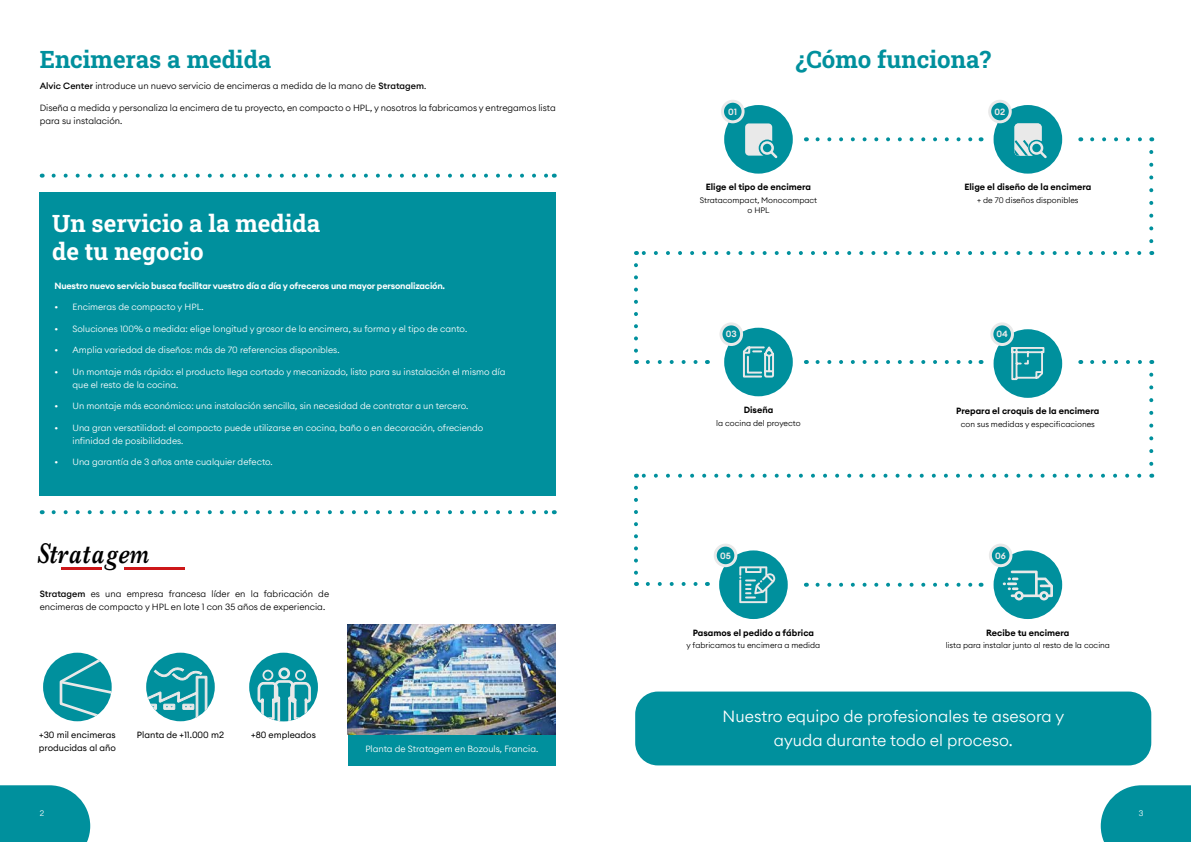
<style>
.page{position:relative;width:1191px;height:842px;background:#fff}
.page>*{position:absolute;margin:0;border:0;box-sizing:border-box;transform-origin:0 0}
.t1{font:italic 600 29.7px "Baskerville";letter-spacing:.03em;color:#000;scale:.81 1}
.t2{font:24px "Roboto Slab";color:#00909d}
.t3{font:24px/28px "Roboto Slab";color:#fff}
.t4{font:300 16.2px/24px "Euclid Circular A";color:#fff;text-align:center}
.t5{font:300 9px/13px "Euclid Circular A";color:#fff}
.t6{font:300 9px/13px "Euclid Circular A";color:#000}
.t7{font:600 9px "Euclid Circular A";color:#000}
.t8{font:600 9px "Euclid Circular A";letter-spacing:-.02em;color:#fff}
.t9{font:9px "Euclid Circular A";color:#000}
.t10{font:600 9px "Euclid Circular A";color:#e9e9e9}
.t11{font:300 8px/10px "Euclid Circular A";color:#000;text-align:center}
.t12{font:300 8px "Euclid Circular A";color:#fff}
.s1{font-weight:500}
</style>
<div class="page">
<div style="left:348px;top:636px;width:208px;height:129px;background:#00909d"></div>
<svg style="left:1100px;top:785px;width:91px;height:57px;background:#1599a5"></svg>
<svg style="left:817px;top:137px;width:156px;height:4px"></svg>
<svg style="left:1092px;top:137px;width:50px;height:4px"></svg>
<svg style="left:648px;top:360px;width:50px;height:4px"></svg>
<svg style="left:1149px;top:152px;width:4px;height:103px"></svg>
<svg style="left:636px;top:251px;width:503px;height:4px"></svg>
<svg style="left:634px;top:265px;width:4px;height:99px"></svg>
<svg style="left:1092px;top:360px;width:50px;height:4px"></svg>
<svg style="left:648px;top:582px;width:50px;height:4px"></svg>
<svg style="left:1149px;top:375px;width:4px;height:103px"></svg>
<svg style="left:636px;top:474px;width:503px;height:4px"></svg>
<svg style="left:634px;top:488px;width:4px;height:98px"></svg>
<div style="left:993px;top:329px;width:69px;height:69px;background:#00909d;border-radius:50%"></div>
<svg style="left:1011px;top:347px;width:34px;height:34px"></svg>
<svg style="left:992px;top:324px;width:20px;height:20px"></svg>
<div style="left:990px;top:322px;width:24px;height:24px;border:3px solid #e9e9e9;border-radius:50%"></div>
<div style="left:724px;top:328px;width:69px;height:68px;background:#00909d;border-radius:50%"></div>
<svg style="left:742px;top:346px;width:33px;height:32px"></svg>
<svg style="left:721px;top:324px;width:20px;height:20px"></svg>
<div style="left:719px;top:322px;width:24px;height:24px;border:3px solid #e9e9e9;border-radius:50%"></div>
<svg style="left:817px;top:360px;width:156px;height:4px"></svg>
<div style="left:719px;top:550px;width:68px;height:69px;background:#00909d;border-radius:50%"></div>
<svg style="left:739px;top:566px;width:36px;height:37px"></svg>
<div style="left:715px;top:545px;width:21px;height:21px;background:#00909d;border-radius:50%"></div>
<div style="left:713px;top:544px;width:24px;height:23px;border:3px solid #e9e9e9;border-radius:50%"></div>
<div style="left:993px;top:550px;width:69px;height:69px;background:#00909d;border-radius:50%"></div>
<svg style="left:1002px;top:570px;width:51px;height:30px"></svg>
<div style="left:990px;top:545px;width:21px;height:21px;background:#00909d;border-radius:50%"></div>
<div style="left:989px;top:544px;width:23px;height:23px;border:3px solid #e9e9e9;border-radius:50%"></div>
<svg style="left:817px;top:583px;width:156px;height:4px"></svg>
<div style="left:724px;top:105px;width:69px;height:69px;background:#00909d;border-radius:50%"></div>
<svg style="left:745px;top:123px;width:32px;height:35px"></svg>
<div style="left:722px;top:101px;width:21px;height:21px;background:#00909d;border-radius:50%"></div>
<div style="left:721px;top:100px;width:23px;height:23px;border:3px solid #e9e9e9;border-radius:50%"></div>
<div style="left:993px;top:105px;width:69px;height:69px;background:#00909d;border-radius:50%"></div>
<svg style="left:1014px;top:123px;width:32px;height:35px"></svg>
<div style="left:989px;top:101px;width:21px;height:21px;background:#00909d;border-radius:50%"></div>
<div style="left:988px;top:100px;width:23px;height:23px;border:3px solid #e9e9e9;border-radius:50%"></div>
<div style="left:635px;top:691px;width:516px;height:74px;background:#00909d;border-radius:23px"></div>
<svg style="left:0;top:785px;width:90px;height:57px;background:#1398a4"></svg>
<div style="left:249px;top:653px;width:69px;height:68px;background:#00909d;border-radius:50%"></div>
<svg style="left:256px;top:666px;width:56px;height:55px"></svg>
<div style="left:43px;top:653px;width:69px;height:68px;background:#00909d;border-radius:50%"></div>
<svg style="left:58px;top:653px;width:54px;height:68px"></svg>
<div style="left:146px;top:653px;width:69px;height:68px;background:#00909d;border-radius:50%"></div>
<svg style="left:146px;top:664px;width:66px;height:57px"></svg>
<img style="left:348px;top:625px;width:208px;height:110px">
<hr style="left:61px;top:567px;width:40px;height:2px;background:#cd1719">
<hr style="left:124px;top:567px;width:61px;height:2px;background:#cd1719">
<div style="left:40px;top:192px;width:516px;height:304px;background:#00909d"></div>
<svg style="left:54px;top:174px;width:494px;height:4px"></svg>
<svg style="left:54px;top:510px;width:494px;height:4px"></svg>
<h2 class="t2" style="left:40px;top:43px;width:233px">Encimeras a medida</h2>
<p class="t6" style="left:40px;top:79px;width:388px"><span class="s1">Alvic Center</span> introduce un nuevo servicio de encimeras a medida de la mano de <span class="s1">Stratagem</span>.</p>
<p class="t6" style="left:40px;top:101px;width:517px">Diseña a medida y personaliza la encimera de tu proyecto, en compacto o HPL, y nosotros la fabricamos y entregamos lista para su instalación.</p>
<h2 class="t3" style="left:52px;top:209px;width:270px">Un servicio a la medida de tu negocio</h2>
<p class="t8" style="left:54px;top:280px;width:392px">Nuestro nuevo servicio busca facilitar vuestro día a día y ofreceros una mayor personalización.</p>
<p class="t5" style="left:54px;top:300px;width:151px">• Encimeras de compacto y HPL.</p>
<p class="t5" style="left:54px;top:322px;width:414px">• Soluciones 100% a medida: elige longitud y grosor de la encimera, su forma y el tipo de canto.</p>
<p class="t5" style="left:54px;top:343px;width:286px">• Amplia variedad de diseños: más de 70 referencias disponibles.</p>
<p class="t5" style="left:72px;top:365px;width:434px;text-indent:-18px">• Un montaje más rápido: el producto llega cortado y mecanizado, listo para su instalación el mismo día que el resto de la cocina.</p>
<p class="t5" style="left:54px;top:399px;width:415px">• Un montaje más económico: una instalación sencilla, sin necesidad de contratar a un tercero.</p>
<p class="t5" style="left:72px;top:421px;width:412px;text-indent:-18px">• Una gran versatilidad: el compacto puede utilizarse en cocina, baño o en decoración, ofreciendo infinidad de posibilidades.</p>
<p class="t5" style="left:54px;top:455px;width:220px">• Una garantía de 3 años ante cualquier defecto.</p>
<h1 class="t1" style="left:37px;top:533px;width:140px">Stratagem</h1>
<p class="t6" style="left:40px;top:587px;width:291px"><span class="s1">Stratagem</span> es una empresa francesa líder en la fabricación de encimeras de compacto y HPL en lote 1 con 35 años de experiencia.</p>
<p class="t9" style="left:39px;top:729px;width:78px">+30 mil encimeras</p>
<p class="t9" style="left:251px;top:729px;width:66px">+80 empleados</p>
<p class="t9" style="left:39px;top:742px;width:78px">producidas al año</p>
<p class="t9" style="left:137px;top:729px;width:89px">Planta de +11.000 m2</p>
<p class="t12" style="left:40px;top:808px;width:6px">2</p>
<p class="t5" style="left:365px;top:743px;width:174px">Planta de Stratagem en Bozouls, Francia.</p>
<p class="t10" style="left:728px;top:106px;width:10px">01</p>
<h2 class="t2" style="left:795px;top:43px;width:197px">¿Cómo funciona?</h2>
<p class="t10" style="left:994px;top:106px;width:12px">02</p>
<p class="t7" style="left:706px;top:181px;width:107px">Elige el tipo de encimera</p>
<p class="t11" style="left:700px;top:195px;width:119px">Stratacompact, Monocompact o HPL</p>
<p class="t7" style="left:964px;top:181px;width:128px">Elige el diseño de la encimera</p>
<p class="t11" style="left:977px;top:195px;width:103px">+ de 70 diseños disponibles</p>
<p class="t10" style="left:726px;top:328px;width:12px">03</p>
<p class="t10" style="left:996px;top:328px;width:13px">04</p>
<p class="t7" style="left:743px;top:404px;width:31px">Diseña</p>
<p class="t11" style="left:716px;top:418px;width:86px">la cocina del proyecto</p>
<p class="t7" style="left:956px;top:405px;width:145px">Prepara el croquis de la encimera</p>
<p class="t11" style="left:960px;top:419px;width:136px">con sus medidas y especificaciones</p>
<p class="t10" style="left:720px;top:550px;width:12px">05</p>
<p class="t7" style="left:693px;top:627px;width:123px">Pasamos el pedido a fábrica</p>
<p class="t11" style="left:686px;top:640px;width:135px">y fabricamos tu encimera a medida</p>
<p class="t10" style="left:995px;top:550px;width:12px">06</p>
<p class="t7" style="left:986px;top:627px;width:85px">Recibe tu encimera</p>
<p class="t11" style="left:945px;top:640px;width:166px">lista para instalar junto al resto de la cocina</p>
<h3 class="t4" style="left:722px;top:704px;width:343px">Nuestro equipo de profesionales te asesora y ayuda durante todo el proceso.</h3>
<p class="t12" style="left:1138px;top:808px;width:6px">3</p>
</div>
